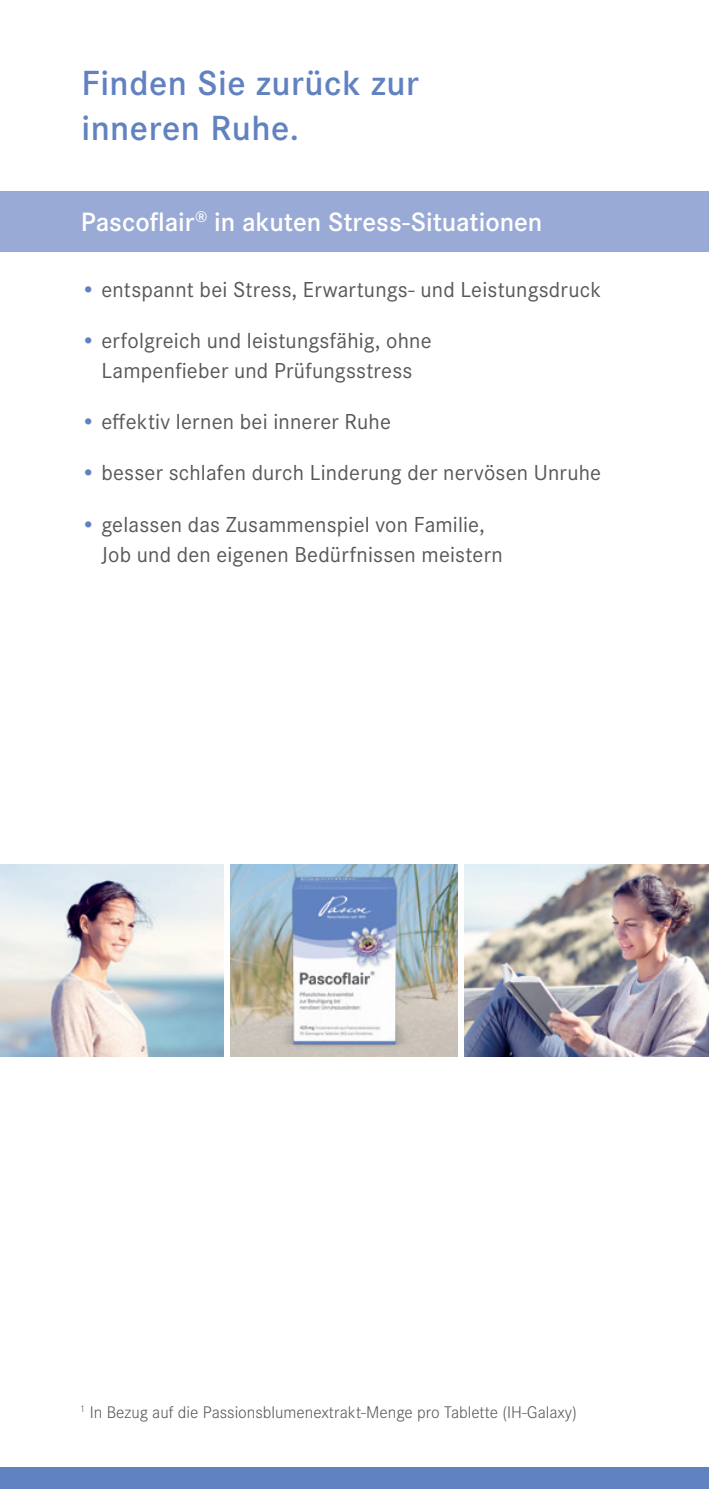
<style>
.page{position:relative;width:709px;height:1489px;background:#fff}
.page>*{position:absolute;margin:0;border:0;box-sizing:border-box;transform-origin:0 0}
.t1{font:600 36.25px/45px "Corporate S Pro";letter-spacing:.015em;color:#6182c1}
.t2{font:600 27.5px "Corporate S Pro";color:#fff}
.t3{font:22.5px/30px "Corporate S Pro";letter-spacing:.01em;color:#57585a;text-align:center}
.t4{font:300 17.5px "Corporate S Pro";color:#57585a}
.s1{color:#6182c1}
</style>
<div class="page">
<img style="left:0;top:864px;width:223px;height:192px">
<img style="left:230px;top:864px;width:227px;height:192px">
<img style="left:464px;top:864px;width:245px;height:192px">
<div style="left:0;top:1467px;width:709px;height:21px;background:#6182c1"></div>
<div style="left:0;top:191px;width:709px;height:61px;background:#9aaad6"></div>
<h1 class="t1" style="left:81px;top:58px;width:339px">Finden Sie zurück zur inneren Ruhe.</h1>
<p class="t2" style="left:81px;top:201px;width:463px">Pascoflair<sup>®</sup> in akuten Stress-Situationen</p>
<p class="t3" style="left:81px;top:272px;width:522px"><span class="s1">•</span> entspannt bei Stress, Erwartungs- und Leistungsdruck</p>
<p class="t3" style="left:81px;top:324px;width:352px"><span class="s1">•</span> erfolgreich und leistungsfähig, ohne<br>Lampenfieber und Prüfungsstress</p>
<p class="t3" style="left:81px;top:405px;width:312px"><span class="s1">•</span> effektiv lernen bei innerer Ruhe</p>
<p class="t3" style="left:81px;top:456px;width:522px"><span class="s1">•</span> besser schlafen durch Linderung der nervösen Unruhe</p>
<p class="t3" style="left:101px;top:507px;width:403px;text-align:left;text-indent:-21px"><span class="s1">•</span> gelassen das Zusammenspiel von Familie,<br>Job und den eigenen Bedürfnissen meistern</p>
<p class="t4" style="left:80px;top:1399px;width:498px"><sup>1</sup> In Bezug auf die Passionsblumenextrakt-Menge pro Tablette (IH-Galaxy)</p>
</div>
